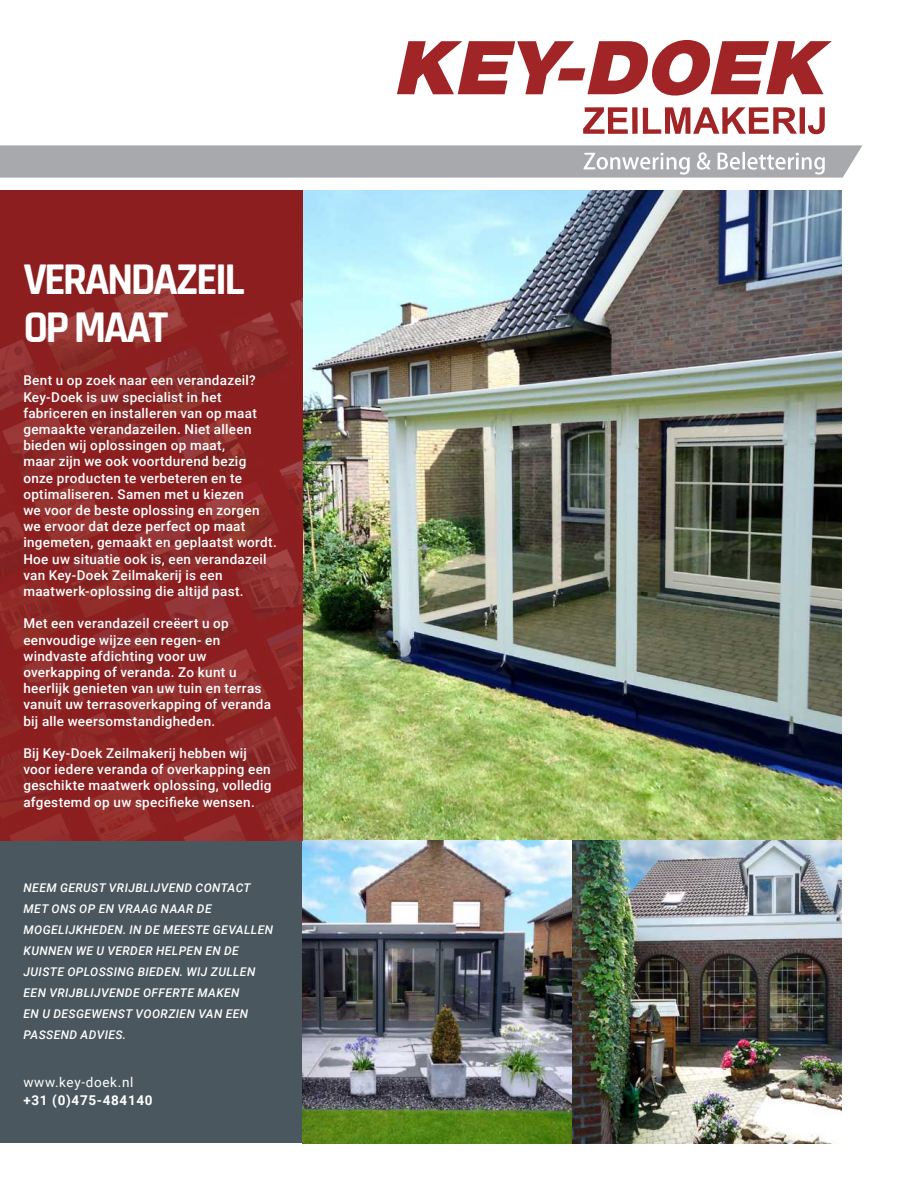
<style>
.page{position:relative;width:918px;height:1188px;background:#fff}
.page>*{position:absolute;margin:0;border:0;box-sizing:border-box;transform-origin:0 0}
.t1{font:700 45px/48px "Rajdhani";letter-spacing:-.06em;color:#fff}
.t2{font:500 13.5px/16.2px "Roboto";letter-spacing:.02em;color:#fff}
.t3{font:700 13.5px "Roboto";letter-spacing:.05em;color:#fff}
.t4{font:13.5px "Roboto";letter-spacing:.05em;color:#fff}
.t5{font:italic 500 12px/21px "Roboto";letter-spacing:.035em;color:#fff}
</style>
<div class="page">
<img style="left:303px;top:190px;width:538px;height:651px">
<div style="left:0;top:804px;width:303px;height:339px;background:#4a575e"></div>
<img style="left:303px;top:841px;width:269px;height:302px">
<img style="left:572px;top:841px;width:269px;height:302px">
<svg style="left:0;top:190px;width:303px;height:651px;background:#8d2525"></svg>
<svg style="left:397px;top:40px;width:435px;height:56px"></svg>
<svg style="left:583px;top:107px;width:242px;height:27px"></svg>
<svg style="left:0;top:145px;width:862px;height:33px;background:#afb0b3"></svg>
<h1 class="t1" style="left:23px;top:257px;width:223px">VERANDAZEIL<br>OP MAAT</h1>
<p class="t2" style="left:23px;top:372px;width:255px">Bent u op zoek naar een verandazeil?<br>Key-Doek is uw specialist in het fabriceren en installeren van op maat gemaakte verandazeilen. Niet alleen bieden wij oplossingen op maat,<br>maar zijn we ook voortdurend bezig onze producten te verbeteren en te optimaliseren. Samen met u kiezen<br>we voor de beste oplossing en zorgen we ervoor dat deze perfect op maat ingemeten, gemaakt en geplaatst wordt.<br>Hoe uw situatie ook is, een verandazeil van Key-Doek Zeilmakerij is een maatwerk-oplossing die altijd past.</p>
<p class="t2" style="left:23px;top:615px;width:249px">Met een verandazeil creëert u op eenvoudige wijze een regen- en windvaste afdichting voor uw overkapping of veranda. Zo kunt u heerlijk genieten van uw tuin en terras vanuit uw terrasoverkapping of veranda bij alle weersomstandigheden.</p>
<p class="t2" style="left:23px;top:745px;width:249px">Bij Key-Doek Zeilmakerij hebben wij voor iedere veranda of overkapping een geschikte maatwerk oplossing, volledig afgestemd op uw specifieke wensen.</p>
<p class="t5" style="left:24px;top:877px;width:251px">NEEM GERUST VRIJBLIJVEND CONTACT<br>MET ONS OP EN VRAAG NAAR DE<br>MOGELIJKHEDEN. IN DE MEESTE GEVALLEN<br>KUNNEN WE U VERDER HELPEN EN DE<br>JUISTE OPLOSSING BIEDEN. WIJ ZULLEN<br>EEN VRIJBLIJVENDE OFFERTE MAKEN<br>EN U DESGEWENST VOORZIEN VAN EEN<br>PASSEND ADVIES.</p>
<p class="t4" style="left:23px;top:1073px;width:112px">www.key-doek.nl</p>
<p class="t3" style="left:23px;top:1091px;width:131px">+31 (0)475-484140</p>
</div>
